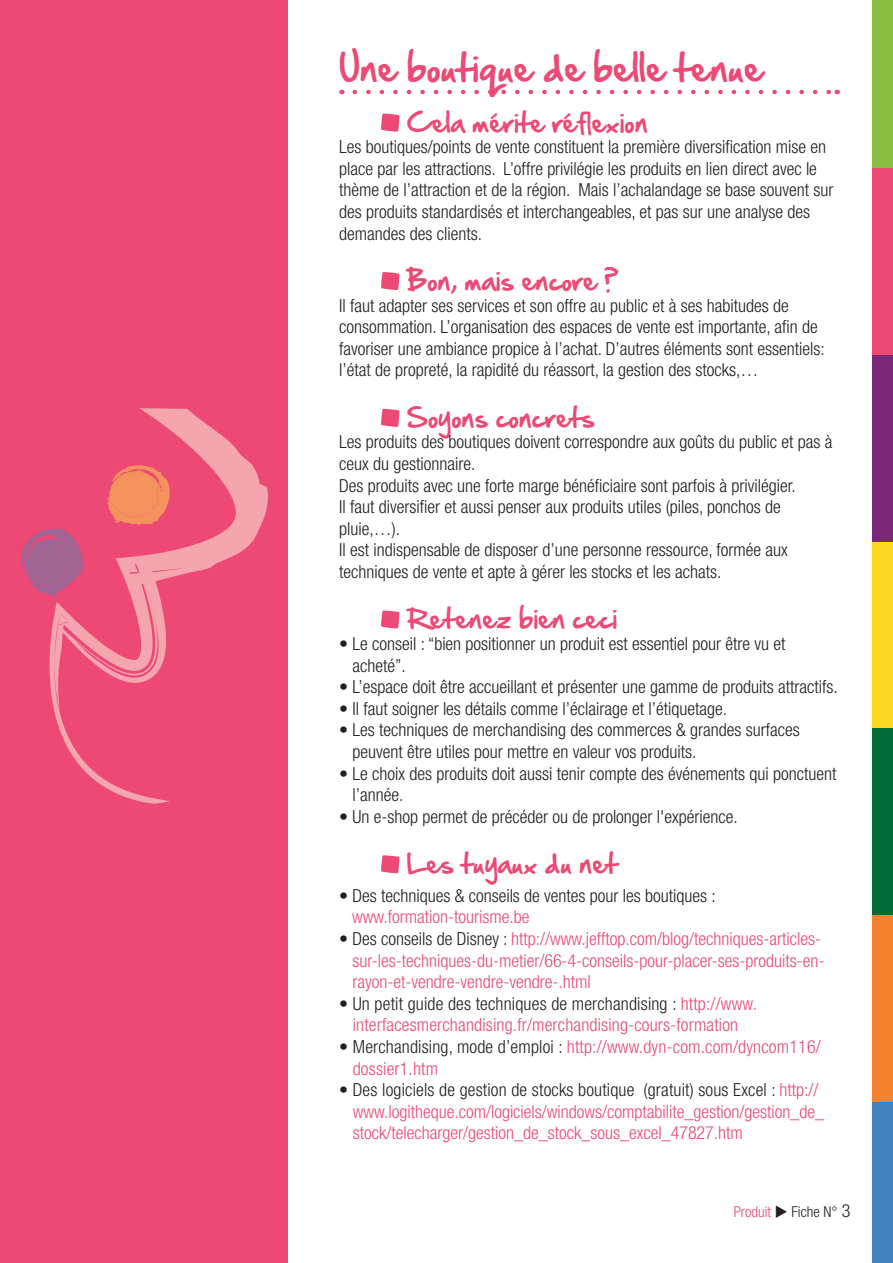
<style>
.page{position:relative;width:893px;height:1263px;background:#fff}
.page>*{position:absolute;margin:0;border:0;box-sizing:border-box;transform-origin:0 0}
.t1{font:33px "Hand Of Sean";color:#ec4974}
.t2{font:24px "Hand Of Sean";color:#ec4974}
.t3{font:300 condensed 18px/21.6px "Helvetica Neue LT Std";color:#231f20}
.t4{font:300 condensed 18px/21.6px "Helvetica Neue LT Std";color:#ec4974}
.t5{font:300 condensed 15px "Helvetica Neue LT Std";color:#ec4974}
.s1{color:#231f20}
.s2{font-size:18px;color:#231f20}
</style>
<div class="page">
<svg style="left:355px;top:90px;width:475px;height:4px"></svg>
<svg style="left:381px;top:113px;width:19px;height:19px"></svg>
<svg style="left:381px;top:272px;width:19px;height:18px"></svg>
<svg style="left:381px;top:409px;width:19px;height:18px"></svg>
<svg style="left:381px;top:610px;width:19px;height:18px"></svg>
<svg style="left:381px;top:855px;width:19px;height:18px"></svg>
<div style="left:0;top:0;width:288px;height:1263px;background:#ec4974"></div>
<div style="left:872px;top:0;width:21px;height:168px;background:#89bd3f"></div>
<div style="left:872px;top:168px;width:21px;height:187px;background:#ec4974"></div>
<div style="left:872px;top:355px;width:21px;height:187px;background:#7a2777"></div>
<div style="left:872px;top:542px;width:21px;height:186px;background:#fcda22"></div>
<div style="left:872px;top:728px;width:21px;height:187px;background:#026c39"></div>
<div style="left:872px;top:915px;width:21px;height:187px;background:#f4822f"></div>
<div style="left:872px;top:1102px;width:21px;height:161px;background:#4182bf"></div>
<svg style="left:49px;top:408px;width:219px;height:396px"></svg>
<svg style="left:107px;top:465px;width:63px;height:60px"></svg>
<svg style="left:21px;top:528px;width:63px;height:69px"></svg>
<svg style="left:169px;top:411px;width:6px;height:7px"></svg>
<h1 class="t1" style="left:339px;top:38px;width:426px">Une boutique de belle tenue</h1>
<h2 class="t2" style="left:407px;top:101px;width:243px">Cela mérite réflexion</h2>
<p class="t3" style="left:339px;top:136px;width:496px">Les boutiques/points de vente constituent la première diversification mise en place par les attractions. L’offre privilégie les produits en lien direct avec le thème de l’attraction et de la région. Mais l’achalandage se base souvent sur des produits standardisés et interchangeables, et pas sur une analyse des demandes des clients.</p>
<h2 class="t2" style="left:407px;top:259px;width:214px">Bon, mais encore ?</h2>
<p class="t3" style="left:339px;top:294px;width:487px">Il faut adapter ses services et son offre au public et à ses habitudes de consommation. L’organisation des espaces de vente est importante, afin de favoriser une ambiance propice à l’achat. D’autres éléments sont essentiels: l’état de propreté, la rapidité du réassort, la gestion des stocks,…</p>
<h2 class="t2" style="left:407px;top:396px;width:190px">Soyons concrets</h2>
<p class="t3" style="left:339px;top:431px;width:495px">Les produits des boutiques doivent correspondre aux goûts du public et pas à ceux du gestionnaire.<br>Des produits avec une forte marge bénéficiaire sont parfois à privilégier.<br>Il faut diversifier et aussi penser aux produits utiles (piles, ponchos de pluie,…).<br>Il est indispensable de disposer d’une personne ressource, formée aux techniques de vente et apte à gérer les stocks et les achats.</p>
<h2 class="t2" style="left:407px;top:597px;width:212px">Retenez bien ceci</h2>
<p class="t3" style="left:352px;top:633px;width:434px;text-indent:-13px">• Le conseil : “bien positionner un produit est essentiel pour être vu et acheté”.</p>
<p class="t3" style="left:339px;top:676px;width:500px">• L’espace doit être accueillant et présenter une gamme de produits attractifs.</p>
<p class="t3" style="left:339px;top:697px;width:389px">• Il faut soigner les détails comme l’éclairage et l’étiquetage.</p>
<p class="t3" style="left:352px;top:719px;width:449px;text-indent:-13px">• Les techniques de merchandising des commerces &amp; grandes surfaces peuvent être utiles pour mettre en valeur vos produits.</p>
<p class="t3" style="left:352px;top:762px;width:485px;text-indent:-13px">• Le choix des produits doit aussi tenir compte des événements qui ponctuent l’année.</p>
<p class="t3" style="left:339px;top:805px;width:400px">• Un e-shop permet de précéder ou de prolonger l'expérience.</p>
<h2 class="t2" style="left:407px;top:842px;width:213px">Les tuyaux du net</h2>
<p class="t3" style="left:339px;top:884px;width:378px">• Des techniques &amp; conseils de ventes pour les boutiques :</p>
<p class="t4" style="left:352px;top:906px;width:179px">www.formation-tourisme.be</p>
<p class="t4" style="left:352px;top:928px;width:473px;text-indent:-13px"><span class="s1">• Des conseils de Disney :</span> http://www.jefftop.com/blog/techniques-articles&shy;sur-les-techniques-du-metier/66-4-conseils-pour-placer-ses-produits-en&shy;rayon-et-vendre-vendre-vendre-.html</p>
<p class="t4" style="left:339px;top:992px;width:419px;text-align:center"><span class="s1">• Un petit guide des techniques de merchandising :</span> http://www. interfacesmerchandising.fr/merchandising-cours-formation</p>
<p class="t4" style="left:353px;top:1036px;width:469px;text-indent:-14px"><span class="s1">• Merchandising, mode d’emploi :</span> http://www.dyn-com.com/dyncom116/ dossier1.htm</p>
<p class="t4" style="left:353px;top:1079px;width:473px;text-indent:-14px"><span class="s1">• Des logiciels de gestion de stocks boutique (gratuit) sous Excel :</span> http:// www.logitheque.com/logiciels/windows/comptabilite_gestion/gestion_de_ stock/telecharger/gestion_de_stock_sous_excel_47827.htm</p>
<p class="t5" style="left:734px;top:1202px;width:118px">Produit <span class="s1">◆ Fiche N°</span> <span class="s2">3</span></p>
</div>
